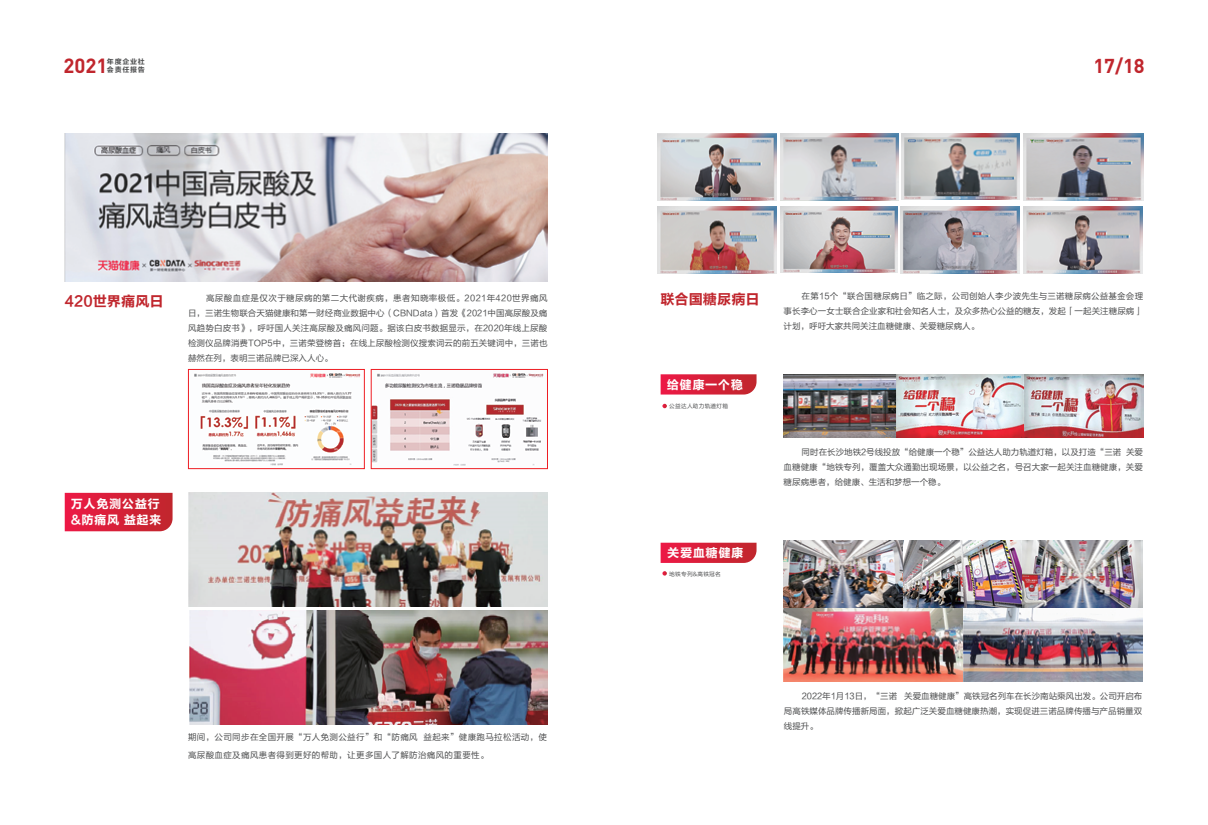
<style>
.page{position:relative;width:1208px;height:825px;background:#fff}
.page>*{position:absolute;margin:0;border:0;box-sizing:border-box;transform-origin:0 0}
.t1{font:700 20.3px "DIN Pro";color:#c0262d}
.t2{font:700 19.9px "DIN Pro";color:#c0262d}
.t3{font:14.2px "FZLTCHJW GB1 0";color:#c0262d}
.t4{font:12.3px/16px "FZLTCHJW GB1 0";letter-spacing:.04em;color:#fff}
.t5{font:8.5px/15px "FZLTHJW GB1 0";letter-spacing:.005em;color:#4b4c4d;text-align:justify}
.t6{font:8.5px/18px "FZLTHJW GB1 0";letter-spacing:.04em;color:#4b4c4d}
.t7{font:8.5px "FZLTHJW GB1 0";letter-spacing:.05em;color:#4b4c4d}
.t8{font:7px "FZLTCHJW GB1 0";letter-spacing:.1em;color:#4b4c4d}
.t9{font:5.7px "FZLTHJW GB1 0";letter-spacing:.04em;color:#4b4c4d}
</style>
<div class="page">
<img style="left:65px;top:134px;width:482px;height:147px">
<img style="left:189px;top:611px;width:358px;height:113px">
<img style="left:188px;top:493px;width:359px;height:113px">
<img style="left:657px;top:133px;width:119px;height:67px">
<img style="left:901px;top:134px;width:118px;height:66px">
<img style="left:1023px;top:133px;width:120px;height:67px">
<img style="left:780px;top:207px;width:118px;height:66px">
<img style="left:657px;top:206px;width:119px;height:67px">
<img style="left:901px;top:206px;width:119px;height:67px">
<img style="left:780px;top:134px;width:118px;height:66px">
<img style="left:1023px;top:206px;width:119px;height:67px">
<img style="left:783px;top:374px;width:360px;height:63px">
<img style="left:784px;top:607px;width:358px;height:74px">
<svg style="left:660px;top:374px;width:96px;height:20px;background:#d8273f"></svg>
<svg style="left:65px;top:493px;width:108px;height:38px;background:#d6223a"></svg>
<svg style="left:660px;top:543px;width:96px;height:20px;background:#d7253d"></svg>
<img style="left:194px;top:373px;width:167px;height:93px">
<div style="left:188px;top:369px;width:176px;height:100px;border:1px solid #ee1d23"></div>
<img style="left:373px;top:373px;width:171px;height:93px">
<div style="left:371px;top:369px;width:176px;height:100px;border:1px solid #ee1d23"></div>
<img style="left:784px;top:540px;width:358px;height:67px">
<svg style="left:662px;top:571px;width:5px;height:5px"></svg>
<svg style="left:662px;top:404px;width:5px;height:4px"></svg>
<h1 class="t1" style="left:63px;top:52px;width:46px">2021</h1>
<p class="t8" style="left:107px;top:66px;width:39px">会责任报告</p>
<h2 class="t2" style="left:1093px;top:52px;width:53px">17/18</h2>
<p class="t8" style="left:107px;top:58px;width:39px">年度企业社</p>
<h3 class="t3" style="left:65px;top:293px;width:100px">420世界痛风日</h3>
<p class="t7" style="left:206px;top:294px;width:343px">高尿酸血症是仅次于糖尿病的第二大代谢疾病，患者知晓率极低。2021年420世界痛风</p>
<h3 class="t3" style="left:660px;top:291px;width:101px">联合国糖尿病日</h3>
<p class="t5" style="left:188px;top:306px;width:361px">日，三诺生物联合天猫健康和第一财经商业数据中心（CBNData）首发《2021中国高尿酸及痛风趋势白皮书》，呼吁国人关注高尿酸及痛风问题。据该白皮书数据显示，在2020年线上尿酸检测仪品牌消费TOP5中，三诺荣登榜首；在线上尿酸检测仪搜索词云的前五关键词中，三诺也赫然在列，表明三诺品牌已深入人心。</p>
<h3 class="t4" style="left:667px;top:377px;width:78px">给健康一个稳</h3>
<h3 class="t4" style="left:71px;top:496px;width:92px">万人免测公益行&amp;防痛风 益起来</h3>
<p class="t9" style="left:669px;top:403px;width:60px">公益达人助力轨道灯箱</p>
<h3 class="t4" style="left:667px;top:545px;width:78px">关爱血糖健康</h3>
<p class="t9" style="left:669px;top:570px;width:53px">地铁专列&amp;高铁冠名</p>
<p class="t5" style="left:783px;top:289px;width:361px;text-indent:18px">在第15个“联合国糖尿病日”临之际，公司创始人李少波先生与三诺糖尿病公益基金会理事长李心一女士联合企业家和社会知名人士，及众多热心公益的糖友，发起「一起关注糖尿病」计划，呼吁大家共同关注血糖健康、关爱糖尿病人。</p>
<p class="t5" style="left:783px;top:445px;width:361px;text-indent:18px">同时在长沙地铁2号线投放“给健康一个稳”公益达人助力轨道灯箱，以及打造“三诺 关爱血糖健康“地铁专列，覆盖大众通勤出现场景，以公益之名，号召大家一起关注血糖健康，关爱糖尿病患者，给健康、生活和梦想一个稳。</p>
<p class="t6" style="left:188px;top:729px;width:360px">期间，公司同步在全国开展“万人免测公益行”和“防痛风 益起来”健康跑马拉松活动，使高尿酸血症及痛风患者得到更好的帮助，让更多国人了解防治痛风的重要性。</p>
<p class="t5" style="left:784px;top:688px;width:360px;text-indent:18px">2022年1月13日，“三诺 关爱血糖健康”高铁冠名列车在长沙南站乘风出发。公司开启布局高铁媒体品牌传播新局面，掀起广泛关爱血糖健康热潮，实现促进三诺品牌传播与产品销量双线提升。</p>
</div>
